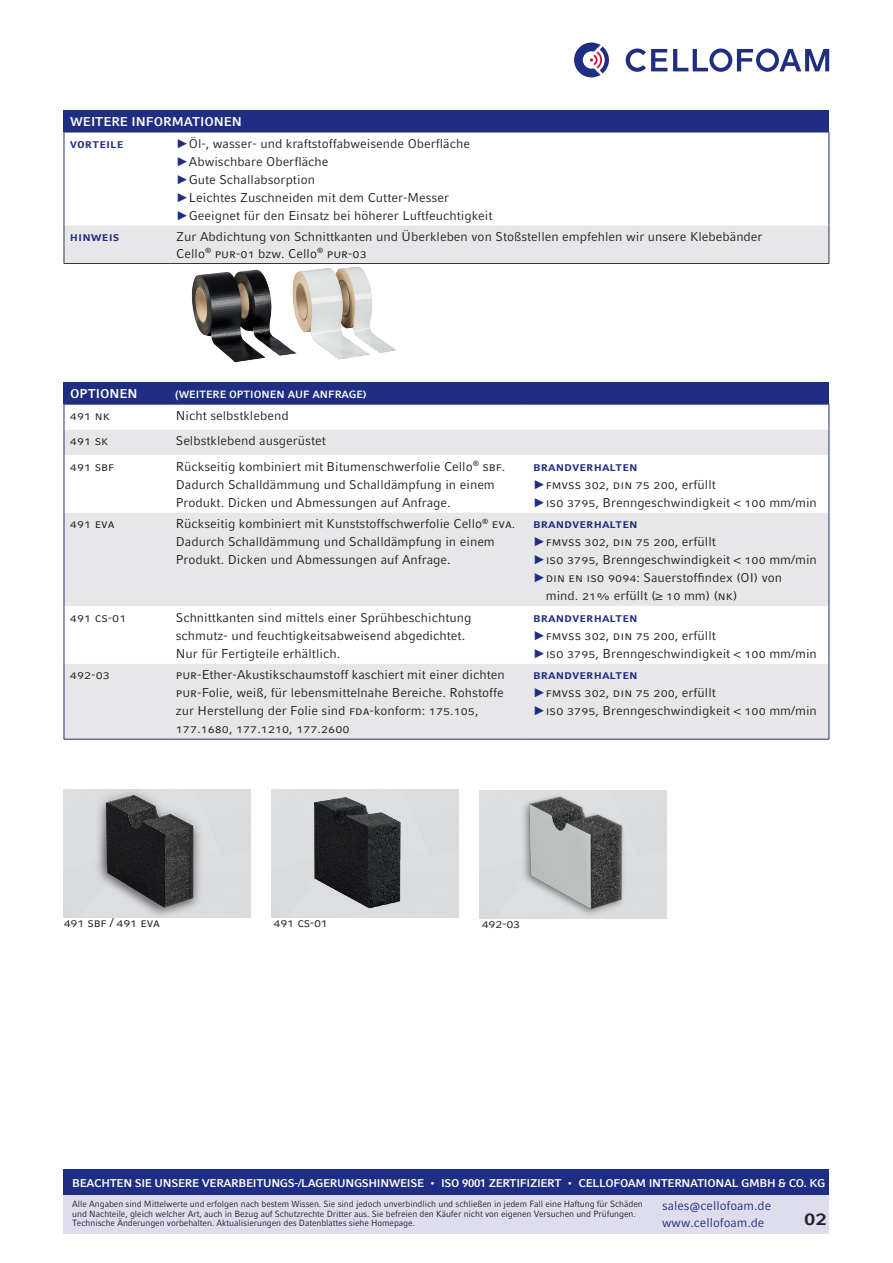
<style>
.page{position:relative;width:893px;height:1263px;background:#fff}
.page>*{position:absolute;margin:0;border:0;box-sizing:border-box;transform-origin:0 0}
.t1{font:700 21px "Compatil Fact LT Pro";color:#231f20}
.Aufzählungen{font:12.75px/18px "Compatil Fact LT Pro";color:#231f20}
.t2{font:12.75px/16.5px "Compatil Fact LT Pro";color:#1f2d82}
.Aufzählungen-2{font:700 12.75px "Compatil Fact LT Pro";color:#1f2d82}
.Überschrift{font:700 12.75px "Compatil Fact LT Pro";color:#fff}
.Aufzählungen-3{font:12.75px "Compatil Fact LT Pro";letter-spacing:-.02em;color:#231f20}
.t3{font:700 11.25px "Compatil Fact LT Pro";letter-spacing:-.025em;color:#fff}
.Überschrift-2{font:700 10.5px "Compatil Fact LT Pro";color:#fff}
.t4{font:9px/9.8px "Compatil Fact LT Pro";letter-spacing:-.01em;color:#231f20;scale:.96 1}
.s1{font-family:"Arial";font-weight:700;color:#1f2d82}
.s2{font-family:"Arial"}
.s3{font-weight:700;color:#1f2d82}
</style>
<div class="page">
<img style="left:73px;top:790px;width:176px;height:128px">
<img style="left:271px;top:789px;width:184px;height:126px">
<div style="left:64px;top:383px;width:765px;height:21px;background:#1f2d82"></div>
<svg style="left:65px;top:430px;width:764px;height:309px;fill:#e7e7e9"></svg>
<svg style="left:65px;top:606px;width:764px;height:58px"></svg>
<hr style="left:64px;top:404px;width:106px;height:1px;background:#1f2d82">
<hr style="left:170px;top:404px;width:357px;height:1px;background:#1f2d82">
<hr style="left:527px;top:404px;width:302px;height:1px;background:#1f2d82">
<svg style="left:64px;top:404px;width:1px;height:51px"></svg>
<svg style="left:829px;top:404px;width:1px;height:51px"></svg>
<hr style="left:64px;top:455px;width:1px;height:58px;background:#1f2d82">
<hr style="left:64px;top:513px;width:1px;height:93px;background:#1f2d82">
<hr style="left:829px;top:455px;width:1px;height:58px;background:#1f2d82">
<hr style="left:829px;top:513px;width:1px;height:93px;background:#1f2d82">
<hr style="left:64px;top:606px;width:1px;height:58px;background:#1f2d82">
<hr style="left:829px;top:606px;width:1px;height:58px;background:#1f2d82">
<hr style="left:64px;top:664px;width:1px;height:75px;background:#1f2d82">
<hr style="left:64px;top:739px;width:106px;height:1px;background:#1f2d82">
<hr style="left:170px;top:739px;width:357px;height:1px;background:#1f2d82">
<hr style="left:829px;top:664px;width:1px;height:75px;background:#1f2d82">
<hr style="left:527px;top:739px;width:302px;height:1px;background:#1f2d82">
<div style="left:64px;top:111px;width:765px;height:21px;background:#1f2d82"></div>
<div style="left:65px;top:225px;width:764px;height:38px;background:#e7e7e9"></div>
<hr style="left:64px;top:132px;width:106px;height:1px;background:#1f2d82">
<hr style="left:64px;top:132px;width:1px;height:93px;background:#1f2d82">
<hr style="left:170px;top:132px;width:659px;height:1px;background:#1f2d82">
<hr style="left:829px;top:132px;width:1px;height:93px;background:#1f2d82">
<hr style="left:64px;top:225px;width:1px;height:38px;background:#323640">
<hr style="left:829px;top:225px;width:1px;height:38px;background:#323640">
<hr style="left:64px;top:263px;width:106px;height:1px;background:#323640">
<hr style="left:170px;top:263px;width:659px;height:1px;background:#323640">
<img style="left:486px;top:790px;width:177px;height:128px">
<img style="left:191px;top:269px;width:83px;height:94px">
<img style="left:274px;top:266px;width:122px;height:94px">
<svg style="left:574px;top:43px;width:35px;height:34px"></svg>
<svg style="left:626px;top:49px;width:41px;height:23px"></svg>
<svg style="left:673px;top:49px;width:156px;height:23px"></svg>
<div style="left:64px;top:1171px;width:765px;height:62px;background:#dddded"></div>
<div style="left:64px;top:1169px;width:765px;height:26px;background:#1f2d82"></div>
<p class="Überschrift" style="left:70px;top:114px;width:173px">WEITERE INFORMATIONEN</p>
<p class="Aufzählungen-2" style="left:70px;top:136px;width:55px">Vorteile</p>
<p class="Aufzählungen" style="left:176px;top:134px;width:318px"><span class="s1">►</span>Öl-, wasser- und kraftstoffabweisende Oberfläche <span class="s1">►</span>Abwischbare Oberfläche<br><span class="s1">►</span>Gute Schallabsorption<br><span class="s1">►</span>Leichtes Zuschneiden mit dem Cutter-Messer <span class="s1">►</span>Geeignet für den Einsatz bei höherer Luftfeuchtigkeit</p>
<p class="Aufzählungen-2" style="left:70px;top:229px;width:51px">hinweis</p>
<p class="Aufzählungen" style="left:176px;top:228px;width:588px;line-height:16.5px">Zur Abdichtung von Schnittkanten und Überkleben von Stoßstellen empfehlen wir unsere Klebebänder<br>Cello<sup>®</sup> pur-01 bzw. Cello<sup>®</sup> pur-03</p>
<p class="Überschrift" style="left:70px;top:386px;width:69px">OPTIONEN</p>
<p class="Überschrift-2" style="left:175px;top:388px;width:193px"><span class="s2">(</span>WEITERE OPTIONEN AUF ANFRAGE)</p>
<p class="Aufzählungen" style="left:70px;top:406px;width:40px">491 nk</p>
<p class="Aufzählungen" style="left:176px;top:406px;width:114px">Nicht selbstklebend</p>
<p class="Aufzählungen" style="left:70px;top:432px;width:38px">491 sk</p>
<p class="Aufzählungen" style="left:176px;top:432px;width:151px">Selbstklebend ausgerüstet</p>
<p class="Aufzählungen" style="left:70px;top:457px;width:46px">491 sbf</p>
<p class="Aufzählungen" style="left:176px;top:457px;width:331px">Rückseitig kombiniert mit Bitumenschwerfolie Cello<sup>®</sup> sbf.<br>Dadurch Schalldämmung und Schalldämpfung in einem<br>Produkt. Dicken und Abmessungen auf Anfrage.</p>
<p class="Aufzählungen" style="left:533px;top:457px;width:285px"><span class="s3">brandverhalten<br></span><span class="s1">►</span>fmvss 302, din 75 200, erfüllt<br><span class="s1">►</span>iso 3795, Brenngeschwindigkeit &lt; 100 mm/min</p>
<p class="Aufzählungen" style="left:70px;top:515px;width:46px">491 eva</p>
<p class="Aufzählungen" style="left:176px;top:515px;width:341px">Rückseitig kombiniert mit Kunststoffschwerfolie Cello<sup>®</sup> eva.<br>Dadurch Schalldämmung und Schalldämpfung in einem<br>Produkt. Dicken und Abmessungen auf Anfrage.</p>
<p class="Aufzählungen-2" style="left:533px;top:516px;width:106px">brandverhalten</p>
<p class="Aufzählungen" style="left:533px;top:533px;width:184px"><span class="s1">►</span>fmvss 302, din 75 200, erfüllt</p>
<p class="Aufzählungen" style="left:533px;top:551px;width:285px"><span class="s1">►</span>iso 3795, Brenngeschwindigkeit &lt; 100 mm/min</p>
<p class="Aufzählungen" style="left:533px;top:569px;width:251px"><span class="s1">►</span>din en iso 9094: Sauerstoffindex (OI) von</p>
<p class="Aufzählungen" style="left:546px;top:587px;width:193px">mind. 21% erfüllt (≥ 10 mm) (nk)</p>
<p class="Aufzählungen" style="left:70px;top:608px;width:58px">491 cs-01</p>
<p class="Aufzählungen" style="left:176px;top:608px;width:297px">Schnittkanten sind mittels einer Sprühbeschichtung schmutz- und feuchtigkeitsabweisend abgedichtet.<br>Nur für Fertigteile erhältlich.</p>
<p class="Aufzählungen" style="left:533px;top:608px;width:285px"><span class="s3">brandverhalten<br></span><span class="s1">►</span>fmvss 302, din 75 200, erfüllt<br><span class="s1">►</span>iso 3795, Brenngeschwindigkeit &lt; 100 mm/min</p>
<p class="Aufzählungen" style="left:70px;top:666px;width:41px">492-03</p>
<p class="Aufzählungen" style="left:176px;top:666px;width:330px">pur-Ether-Akustikschaumstoff kaschiert mit einer dichten pur-Folie, weiß, für lebensmittelnahe Bereiche. Rohstoffe zur Herstellung der Folie sind fda-konform: 175.105, 177.1680, 177.1210, 177.2600</p>
<p class="Aufzählungen" style="left:533px;top:666px;width:285px"><span class="s3">brandverhalten<br></span><span class="s1">►</span>fmvss 302, din 75 200, erfüllt<br><span class="s1">►</span>iso 3795, Brenngeschwindigkeit &lt; 100 mm/min</p>
<p class="Aufzählungen-3" style="left:64px;top:915px;width:98px">491 sbf / 491 eva</p>
<p class="Aufzählungen" style="left:274px;top:913px;width:56px">491 cs-01</p>
<p class="Aufzählungen" style="left:482px;top:914px;width:40px">492-03</p>
<p class="t3" style="left:72px;top:1176px;width:755px">BEACHTEN SIE UNSERE VERARBEITUNGS-/LAGERUNGSHINWEISE • ISO 9001 ZERTIFIZIERT • CELLOFOAM INTERNATIONAL GMBH &amp; CO. KG</p>
<p class="t2" style="left:662px;top:1198px;width:110px">sales@cellofoam.de www.cellofoam.de</p>
<p class="t4" style="left:72px;top:1199px;width:596px">Alle Angaben sind Mittelwerte und erfolgen nach bestem Wissen. Sie sind jedoch unverbindlich und schließen in jedem Fall eine Haftung für Schäden und Nachteile, gleich welcher Art, auch in Bezug auf Schutzrechte Dritter aus. Sie befreien den Käufer nicht von eigenen Versuchen und Prüfungen.<br>Technische Änderungen vorbehalten. Aktualisierungen des Datenblattes siehe Homepage.</p>
<h1 class="t1" style="left:804px;top:1205px;width:24px">02</h1>
</div>
